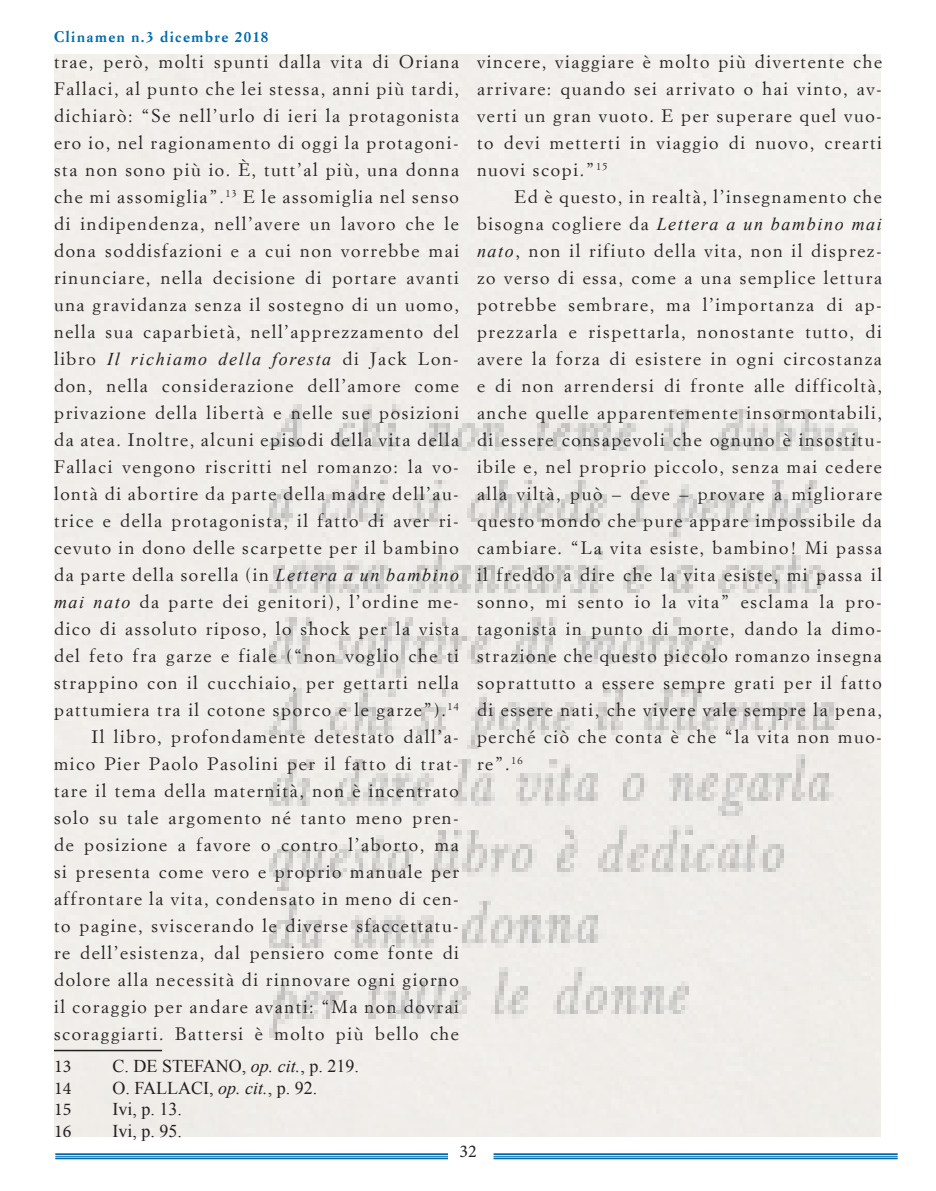
<style>
.page{position:relative;width:936px;height:1191px;background:#fff}
.page>*{position:absolute;margin:0;border:0;box-sizing:border-box;transform-origin:0 0}
.t1{font:18px/27px "Simoncini Garamond";letter-spacing:.09em;color:#231f20;text-align:justify}
.t2{font:18px "Times New Roman";color:#231f20}
.t3{font:18px "Minion Pro";color:#231f20}
.t4{font:700 15px "Simoncini Garamond";letter-spacing:.1em;color:#006aad}
.s1{font-family:"Times New Roman";font-style:italic}
.s2{font-style:italic}
</style>
<div class="page">
<hr style="left:55px;top:1153px;width:393px;height:2px;background:#006aad">
<hr style="left:55px;top:1155px;width:393px;height:1px;background:#006aad">
<hr style="left:55px;top:1157px;width:393px;height:2px;background:#006aad">
<hr style="left:493px;top:1153px;width:404px;height:2px;background:#006aad">
<hr style="left:493px;top:1155px;width:404px;height:1px;background:#006aad">
<hr style="left:493px;top:1157px;width:404px;height:2px;background:#006aad">
<img style="left:54px;top:54px;width:826px;height:1083px">
<hr style="left:54px;top:1049px;width:108px;height:2px;background:#231f20">
<p class="t4" style="left:54px;top:28px;width:216px">Clinamen n.3 dicembre 2018</p>
<p class="t1" style="left:54px;top:48px;width:406px">trae, però, molti spunti dalla vita di Oriana Fallaci, al punto che lei stessa, anni più tardi, dichiarò: “Se nell’urlo di ieri la protagonista ero io, nel ragionamento di oggi la protagoni&shy;sta non sono più io. È, tutt’al più, una donna che mi assomiglia”.<sup>13</sup> E le assomiglia nel senso di indipendenza, nell’avere un lavoro che le dona soddisfazioni e a cui non vorrebbe mai rinunciare, nella decisione di portare avanti una gravidanza senza il sostegno di un uomo, nella sua caparbietà, nell’apprezzamento del libro <span class="s1">Il richiamo della foresta</span> di Jack Lon&shy;don, nella considerazione dell’amore come privazione della libertà e nelle sue posizioni da atea. Inoltre, alcuni episodi della vita della Fallaci vengono riscritti nel romanzo: la vo&shy;lontà di abortire da parte della madre dell’au&shy;trice e della protagonista, il fatto di aver ri&shy;cevuto in dono delle scarpette per il bambino da parte della sorella (in <span class="s1">Lettera a un bambino mai nato</span> da parte dei genitori), l’ordine me&shy;dico di assoluto riposo, lo shock per la vista del feto fra garze e fiale (“non voglio che ti strappino con il cucchiaio, per gettarti nella pattumiera tra il cotone sporco e le garze”).<sup>14</sup></p>
<p class="t1" style="left:54px;top:723px;width:406px;text-indent:38px">Il libro, profondamente detestato dall’a&shy;mico Pier Paolo Pasolini per il fatto di trat&shy;tare il tema della maternità, non è incentrato solo su tale argomento né tanto meno pren&shy;de posizione a favore o contro l’aborto, ma si presenta come vero e proprio manuale per affrontare la vita, condensato in meno di cen&shy;to pagine, sviscerando le diverse sfaccettatu&shy;re dell’esistenza, dal pensiero come fonte di dolore alla necessità di rinnovare ogni giorno il coraggio per andare avanti: “Ma non dovrai scoraggiarti. Battersi è molto più bello che</p>
<p class="t3" style="left:54px;top:1054px;width:19px">13</p>
<p class="t2" style="left:112px;top:1053px;width:248px">C. DE STEFANO, <span class="s2">op. cit.</span>, p. 219.</p>
<p class="t3" style="left:54px;top:1076px;width:19px">14</p>
<p class="t2" style="left:112px;top:1075px;width:206px">O. FALLACI, <span class="s2">op. cit.</span>, p. 92.</p>
<p class="t3" style="left:54px;top:1097px;width:19px">15</p>
<p class="t2" style="left:112px;top:1096px;width:71px">Ivi, p. 13.</p>
<p class="t3" style="left:54px;top:1119px;width:19px">16</p>
<p class="t2" style="left:112px;top:1118px;width:71px">Ivi, p. 95.</p>
<p class="t1" style="left:477px;top:48px;width:406px">vincere, viaggiare è molto più divertente che arrivare: quando sei arrivato o hai vinto, av&shy;verti un gran vuoto. E per superare quel vuo&shy;to devi metterti in viaggio di nuovo, crearti nuovi scopi.”<sup>15</sup></p>
<p class="t1" style="left:477px;top:183px;width:406px;text-indent:38px">Ed è questo, in realtà, l’insegnamento che bisogna cogliere da <span class="s1">Lettera a un bambino mai nato</span>, non il rifiuto della vita, non il disprez&shy;zo verso di essa, come a una semplice lettura potrebbe sembrare, ma l’importanza di ap&shy;prezzarla e rispettarla, nonostante tutto, di avere la forza di esistere in ogni circostanza e di non arrendersi di fronte alle difficoltà, anche quelle apparentemente insormontabili, di essere consapevoli che ognuno è insostitu&shy;ibile e, nel proprio piccolo, senza mai cedere alla viltà, può – deve – provare a migliorare questo mondo che pure appare impossibile da cambiare. “La vita esiste, bambino! Mi passa il freddo a dire che la vita esiste, mi passa il sonno, mi sento io la vita” esclama la pro&shy;tagonista in punto di morte, dando la dimo&shy;strazione che questo piccolo romanzo insegna soprattutto a essere sempre grati per il fatto di essere nati, che vivere vale sempre la pena, perché ciò che conta è che “la vita non muo&shy;re”.<sup>16</sup></p>
<p class="t3" style="left:459px;top:1139px;width:19px">32</p>
</div>
